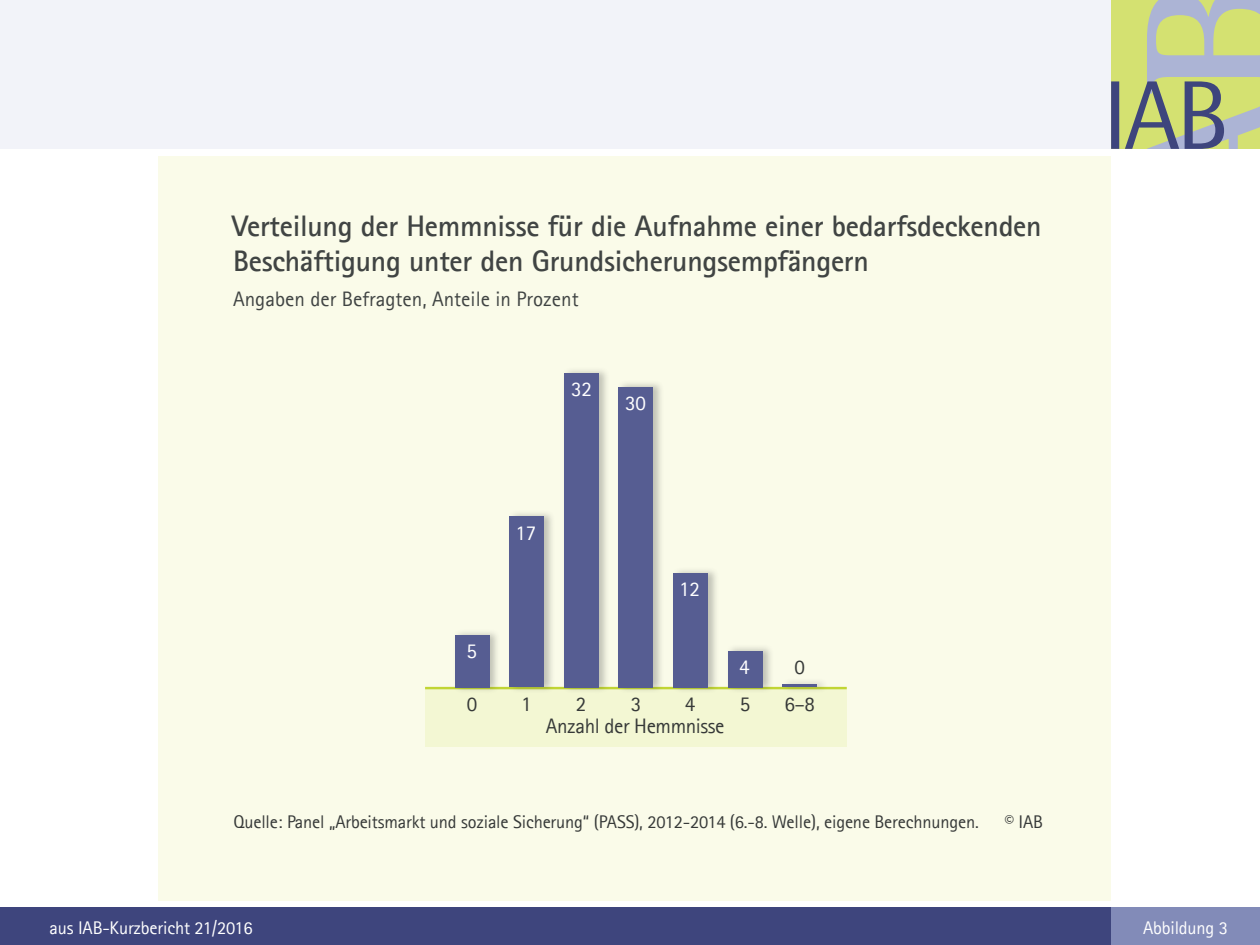
<style>
.page{position:relative;width:1260px;height:945px;background:#fff}
.page>*{position:absolute;margin:0;border:0;box-sizing:border-box;transform-origin:0 0}
.Graphiküberschrift{font:700 29.75px/35px "Agfa Rotis Sans Serif";letter-spacing:-.01em;color:#404443}
.Graphi_Kasten-Abbild{font:21px "Agfa Rotis Sans Serif";color:#404443}
.Graphiktext-Quelle{font:21px "Agfa Rotis Sans Serif";letter-spacing:-.02em;color:#363938}
.Graphiktext-Quelle-2{font:21px "Agfa Rotis Sans Serif";letter-spacing:-.01em;color:#fff}
.Graphiktext-Quelle-3{font:18.38px "Agfa Rotis Sans Serif";letter-spacing:-.01em;color:#363938}
.Graphiktext-Quelle-4{font:18.38px "Agfa Rotis Sans Serif";letter-spacing:-.01em;color:#fff}
</style>
<div class="page">
<div style="left:0;top:0;width:1111px;height:149px;background:#f2f3f9"></div>
<svg style="left:1111px;top:0;width:149px;height:149px"></svg>
<div style="left:0;top:908px;width:1111px;height:37px;background:#3e457d"></div>
<div style="left:1111px;top:908px;width:149px;height:37px;background:#828bb8"></div>
<div style="left:159px;top:156px;width:952px;height:744px;background:#fafbe9"></div>
<div style="left:425px;top:687px;width:422px;height:59px;background:#f3f7d3"></div>
<hr style="left:425px;top:687px;width:422px;height:2px;background:#c1d534">
<div style="left:453px;top:628px;width:48px;height:66px;background:#383a3b;opacity:.3"></div>
<div style="left:455px;top:635px;width:34px;height:52px;background:#565d92"></div>
<div style="left:507px;top:510px;width:48px;height:184px;background:#383a3b;opacity:.3"></div>
<div style="left:509px;top:517px;width:35px;height:170px;background:#565d92"></div>
<div style="left:562px;top:366px;width:48px;height:328px;background:#383a3b;opacity:.3"></div>
<div style="left:564px;top:373px;width:35px;height:314px;background:#565d92"></div>
<div style="left:617px;top:380px;width:48px;height:314px;background:#383a3b;opacity:.3"></div>
<div style="left:618px;top:387px;width:35px;height:300px;background:#565d92"></div>
<div style="left:671px;top:566px;width:48px;height:128px;background:#383a3b;opacity:.3"></div>
<div style="left:673px;top:573px;width:35px;height:114px;background:#565d92"></div>
<div style="left:726px;top:644px;width:48px;height:50px;background:#383a3b;opacity:.3"></div>
<div style="left:728px;top:651px;width:35px;height:36px;background:#565d92"></div>
<div style="left:781px;top:678px;width:48px;height:16px;background:#383a3b;opacity:.3"></div>
<hr style="left:782px;top:684px;width:35px;height:3px;background:#565d92">
<p class="Graphiküberschrift" style="left:232px;top:208px;width:811px">Verteilung der Hemmnisse für die Aufnahme einer bedarfsdeckenden<br>Beschäftigung unter den Grundsicherungsempfängern</p>
<p class="Graphi_Kasten-Abbild" style="left:233px;top:287px;width:347px">Angaben der Befragten, Anteile in Prozent</p>
<p class="Graphiktext-Quelle-2" style="left:571px;top:377px;width:22px">32</p>
<p class="Graphiktext-Quelle-2" style="left:625px;top:391px;width:22px">30</p>
<p class="Graphiktext-Quelle-2" style="left:467px;top:639px;width:12px">5</p>
<p class="Graphiktext-Quelle" style="left:467px;top:691px;width:12px">0</p>
<p class="Graphiktext-Quelle-2" style="left:516px;top:521px;width:22px">17</p>
<p class="Graphiktext-Quelle-2" style="left:679px;top:577px;width:22px">12</p>
<p class="Graphiktext-Quelle" style="left:521px;top:691px;width:12px">1</p>
<p class="Graphiktext-Quelle-2" style="left:739px;top:655px;width:12px">4</p>
<p class="Graphiktext-Quelle" style="left:576px;top:691px;width:12px">2</p>
<p class="Graphiktext-Quelle" style="left:631px;top:691px;width:12px">3</p>
<p class="Graphiktext-Quelle" style="left:685px;top:691px;width:12px">4</p>
<p class="Graphiktext-Quelle" style="left:740px;top:691px;width:12px">5</p>
<p class="Graphiktext-Quelle" style="left:546px;top:713px;width:180px">Anzahl der Hemmnisse</p>
<p class="Graphiktext-Quelle" style="left:795px;top:655px;width:12px">0</p>
<p class="Graphiktext-Quelle" style="left:784px;top:691px;width:32px">6–8</p>
<p class="Graphiktext-Quelle-3" style="left:233px;top:811px;width:747px">Quelle: Panel „Arbeitsmarkt und soziale Sicherung“ (PASS), 2012-2014 (6.-8. Welle), eigene Berechnungen.</p>
<p class="Graphiktext-Quelle-3" style="left:1005px;top:811px;width:40px">© IAB</p>
<p class="Graphiktext-Quelle-4" style="left:50px;top:916px;width:205px">aus IAB-Kurzbericht 21/2016</p>
<p class="Graphiktext-Quelle-4" style="left:1143px;top:916px;width:86px">Abbildung 3</p>
</div>
